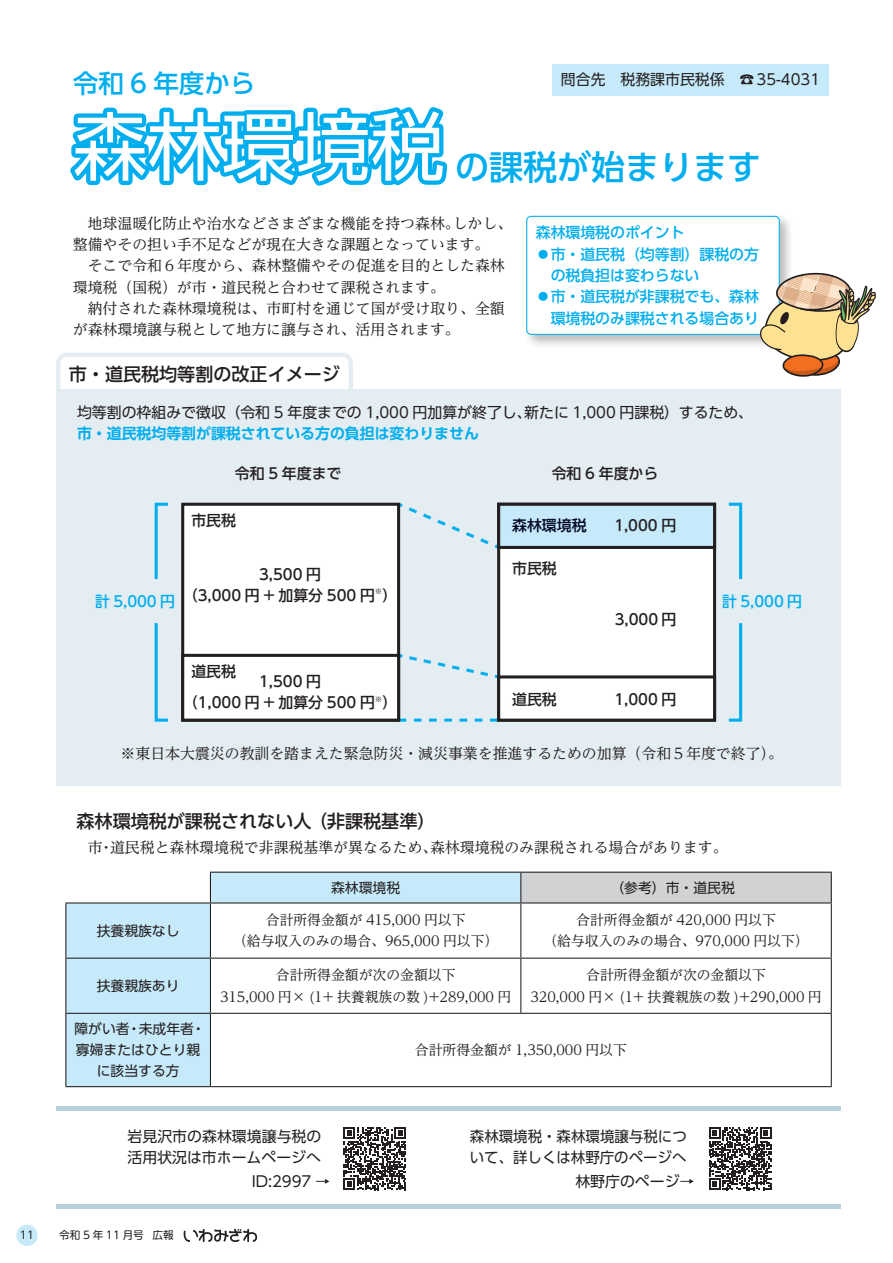
<style>
.page{position:relative;width:893px;height:1263px;background:#fff}
.page>*{position:absolute;margin:0;border:0;box-sizing:border-box;transform-origin:0 0}
.t1{font:500 34.05px "UD Shin Go Pro";color:#00aeef}
.t2{font:500 25.5px "UD Shin Go Pro";color:#00aeef}
.t3{font:500 18px "UD Shin Go Pro";color:#231f20}
.t4{font:14.85px/21.3px "UD Reimin Pro";color:#231f20}
.t5{font:14.85px/21.3px "UD Shin Go Pro";color:#231f20}
.t6{font:500 14.85px/21.3px "UD Shin Go Pro";color:#231f20;text-align:center}
.t7{font:500 14.85px "UD Shin Go Pro";color:#00aeef}
.t8{font:700 14.85px "UD Shin Go Pro De";color:#00aeef}
.t9{font:500 14.85px "UD Shin Go Pro";color:#000424}
.t10{font:13.8px/21.3px "UD Reimin Pro";color:#231f20;text-align:center}
.t11{font:13.8px "UD Shin Go Pro";color:#231f20}
.t12{font:10.65px "UD Shin M Go Pro";color:#231f20}
.t13{font:10.65px "UD Shin Go Pro";color:#231f20}
</style>
<div class="page">
<svg style="left:183px;top:1228px;width:74px;height:14px"></svg>
<div style="left:16px;top:1225px;width:22px;height:21px;background:#c6eafa;border-radius:50%"></div>
<div style="left:552px;top:64px;width:277px;height:32px;background:#c6eafa"></div>
<div style="left:210px;top:872px;width:311px;height:31px;background:#c6eafa"></div>
<div style="left:521px;top:872px;width:310px;height:31px;background:#d1d2d4"></div>
<svg style="left:211px;top:903px;width:620px;height:183px"></svg>
<hr style="left:210px;top:872px;width:311px;height:1px;background:#231f20">
<svg style="left:66px;top:873px;width:145px;height:213px;background:#ccebf9"></svg>
<hr style="left:521px;top:872px;width:311px;height:1px;background:#231f20">
<svg style="left:520px;top:873px;width:1px;height:29px"></svg>
<svg style="left:831px;top:873px;width:1px;height:29px"></svg>
<hr style="left:65px;top:902px;width:145px;height:1px;background:#231f20">
<hr style="left:65px;top:903px;width:1px;height:54px;background:#231f20">
<hr style="left:210px;top:902px;width:311px;height:1px;background:#231f20">
<hr style="left:210px;top:903px;width:1px;height:54px;background:#231f20">
<hr style="left:521px;top:902px;width:311px;height:1px;background:#231f20">
<hr style="left:520px;top:903px;width:1px;height:54px;background:#231f20">
<hr style="left:831px;top:903px;width:1px;height:54px;background:#231f20">
<hr style="left:65px;top:957px;width:145px;height:2px;background:#231f20">
<hr style="left:65px;top:959px;width:1px;height:54px;background:#231f20">
<hr style="left:210px;top:957px;width:311px;height:2px;background:#231f20">
<hr style="left:210px;top:959px;width:1px;height:54px;background:#231f20">
<hr style="left:521px;top:957px;width:311px;height:2px;background:#231f20">
<hr style="left:520px;top:959px;width:1px;height:54px;background:#231f20">
<hr style="left:831px;top:959px;width:1px;height:54px;background:#231f20">
<hr style="left:65px;top:1013px;width:145px;height:1px;background:#231f20">
<hr style="left:65px;top:1014px;width:1px;height:72px;background:#231f20">
<hr style="left:210px;top:1013px;width:311px;height:1px;background:#231f20">
<hr style="left:210px;top:1014px;width:1px;height:72px;background:#231f20">
<hr style="left:521px;top:1013px;width:311px;height:1px;background:#231f20">
<hr style="left:831px;top:1014px;width:1px;height:72px;background:#231f20">
<hr style="left:65px;top:1086px;width:145px;height:1px;background:#231f20">
<hr style="left:210px;top:1086px;width:311px;height:1px;background:#231f20">
<hr style="left:521px;top:1086px;width:311px;height:1px;background:#231f20">
<svg style="left:343px;top:1127px;width:63px;height:63px"></svg>
<div style="left:56px;top:353px;width:297px;height:49px;border:4px solid #e4edf2;border-radius:9px"></div>
<div style="left:56px;top:390px;width:785px;height:396px;background:#e4edf2"></div>
<svg style="left:395px;top:502px;width:108px;height:49px"></svg>
<svg style="left:400px;top:652px;width:97px;height:28px"></svg>
<svg style="left:400px;top:719px;width:97px;height:3px"></svg>
<div style="left:183px;top:504px;width:216px;height:216px;background:#fff"></div>
<div style="left:181px;top:503px;width:219px;height:219px;border:3px solid #231f20"></div>
<div style="left:181px;top:654px;width:219px;height:68px;border:3px solid #231f20"></div>
<div style="left:499px;top:504px;width:216px;height:216px;background:#fff"></div>
<div style="left:497px;top:503px;width:219px;height:219px;border:3px solid #231f20"></div>
<div style="left:499px;top:504px;width:216px;height:43px;background:#c6eafa"></div>
<div style="left:497px;top:503px;width:219px;height:46px;border:3px solid #231f20"></div>
<div style="left:497px;top:675px;width:219px;height:47px;border:3px solid #231f20"></div>
<svg style="left:154px;top:502px;width:14px;height:78px"></svg>
<svg style="left:154px;top:623px;width:14px;height:99px"></svg>
<svg style="left:728px;top:502px;width:15px;height:78px"></svg>
<svg style="left:728px;top:623px;width:15px;height:99px"></svg>
<svg style="left:709px;top:1127px;width:63px;height:63px"></svg>
<div style="left:524px;top:214px;width:270px;height:135px;background:#231f20;opacity:.3"></div>
<div style="left:527px;top:216px;width:252px;height:118px;background:#fff;border-radius:4px"></div>
<div style="left:526px;top:216px;width:254px;height:119px;border:1px solid #00aeef;border-radius:4px"></div>
<svg style="left:757px;top:273px;width:119px;height:104px"></svg>
<hr style="left:56px;top:1107px;width:785px;height:4px;background:#b8cfdc">
<div style="left:56px;top:1204px;width:785px;height:5px;background:#b8cfdc"></div>
<p class="t13" style="left:20px;top:1227px;width:16px">11</p>
<h2 class="t2" style="left:73px;top:62px;width:184px">令和 6 年度から</h2>
<h1 class="t1" style="left:73px;top:140px;width:690px"><sup>森林環境税</sup>の課税が始まります</h1>
<p class="t5" style="left:561px;top:69px;width:165px">問合先　税務課市民税係</p>
<p class="t5" style="left:739px;top:69px;width:82px">☎35-4031</p>
<p class="t4" style="left:73px;top:212px;width:433px">　地球温暖化防止や治水などさまざまな機能を持つ森林。<br>整備やその担い手不足などが現在大きな課題となっています。　そこで令和６年度から、森林整備やその促進を目的とした森林環境税（国税）が市・道民税と合わせて課税されます。<br>　納付された森林環境税は、市町村を通じて国が受け取り、全額が森林環境譲与税として地方に譲与され、活用されます。</p>
<p class="t4" style="left:453px;top:212px;width:61px">しかし、</p>
<p class="t3" style="left:69px;top:360px;width:273px">市・道民税均等割の改正イメージ</p>
<p class="t7" style="left:536px;top:221px;width:150px">森林環境税のポイント</p>
<p class="t7" style="left:536px;top:242px;width:225px">◦市・道民税（均等割）課税の方</p>
<p class="t7" style="left:551px;top:263px;width:150px">の税負担は変わらない</p>
<p class="t7" style="left:536px;top:285px;width:225px">◦市・道民税が非課税でも、森林</p>
<p class="t7" style="left:551px;top:306px;width:210px">環境税のみ課税される場合あり</p>
<p class="t5" style="left:77px;top:401px;width:456px">均等割の枠組みで徴収（令和 5 年度までの 1,000 円加算が終了し、</p>
<p class="t8" style="left:77px;top:421px;width:403px">市・道民税均等割が課税されている方の負担は変わりません</p>
<p class="t5" style="left:524px;top:401px;width:230px">新たに 1,000 円課税）するため、</p>
<p class="t7" style="left:95px;top:589px;width:81px">計 5,000 円</p>
<p class="t6" style="left:235px;top:462px;width:108px">令和 5 年度まで</p>
<p class="t6" style="left:191px;top:509px;width:46px">市民税</p>
<p class="t6" style="left:183px;top:563px;width:216px">3,500 円<br>（3,000 円 + 加算分 500 円 (<sup>※</sup></p>
<p class="t6" style="left:191px;top:661px;width:46px">道民税</p>
<p class="t6" style="left:183px;top:670px;width:216px">1,500 円<br>（1,000 円 + 加算分 500 円 (<sup>※</sup></p>
<p class="t6" style="left:552px;top:462px;width:108px">令和 6 年度から</p>
<p class="t9" style="left:512px;top:514px;width:76px">森林環境税</p>
<p class="t6" style="left:512px;top:558px;width:46px">市民税</p>
<p class="t6" style="left:512px;top:688px;width:46px">道民税</p>
<p class="t6" style="left:614px;top:515px;width:63px">1,000 円</p>
<p class="t6" style="left:615px;top:608px;width:63px">3,000 円</p>
<p class="t6" style="left:614px;top:688px;width:63px">1,000 円</p>
<p class="t7" style="left:722px;top:589px;width:81px">計 5,000 円</p>
<p class="t4" style="left:121px;top:743px;width:664px">※東日本大震災の教訓を踏まえた緊急防災・減災事業を推進するための加算（令和５年度で終了。(</p>
<p class="t3" style="left:77px;top:807px;width:360px">森林環境税が課税されない人（非課税基準(</p>
<p class="t4" style="left:110px;top:837px;width:329px">道民税と森林環境税で非課税基準が異なるため、</p>
<p class="t4" style="left:430px;top:837px;width:299px">森林環境税のみ課税される場合があります。</p>
<p class="t4" style="left:73px;top:837px;width:31px">　市</p>
<p class="t4" style="left:99px;top:837px;width:16px">・</p>
<p class="t11" style="left:97px;top:919px;width:84px">扶養親族なし</p>
<p class="t11" style="left:97px;top:974px;width:84px">扶養親族あり</p>
<p class="t11" style="left:74px;top:1017px;width:57px">障がい者</p>
<p class="t11" style="left:76px;top:1039px;width:126px">寡婦またはひとり親</p>
<p class="t11" style="left:97px;top:1060px;width:84px">に該当する方</p>
<p class="t11" style="left:139px;top:1017px;width:57px">未成年者</p>
<p class="t11" style="left:127px;top:1017px;width:15px">・</p>
<p class="t11" style="left:192px;top:1017px;width:15px">・</p>
<p class="t11" style="left:331px;top:876px;width:71px">森林環境税</p>
<p class="t10" style="left:266px;top:909px;width:201px">合計所得金額が 415,000 円以下</p>
<p class="t10" style="left:233px;top:930px;width:267px">（給与収入のみの場合、965,000 円以下(</p>
<p class="t10" style="left:276px;top:964px;width:181px">合計所得金額が次の金額以下</p>
<p class="t10" style="left:220px;top:985px;width:293px">315,000 円× (1+ 扶養親族の数 )+289,000 円</p>
<p class="t11" style="left:610px;top:876px;width:126px">（参考）市・道民税</p>
<p class="t10" style="left:543px;top:909px;width:267px">合計所得金額が 420,000 円以下<br>（給与収入のみの場合、970,000 円以下(</p>
<p class="t10" style="left:530px;top:964px;width:293px">合計所得金額が次の金額以下<br>320,000 円× (1+ 扶養親族の数 )+290,000 円</p>
<p class="t10" style="left:415px;top:1039px;width:213px">合計所得金額が 1,350,000 円以下</p>
<p class="t5" style="left:128px;top:1125px;width:195px">岩見沢市の森林環境譲与税の活用状況は市ホームページへ</p>
<p class="t5" style="left:252px;top:1170px;width:80px">ID:2997 →</p>
<p class="t12" style="left:59px;top:1227px;width:86px">令和 5 年 11 月号</p>
<p class="t13" style="left:152px;top:1227px;width:23px">広報</p>
<p class="t5" style="left:470px;top:1125px;width:218px">森林環境税・森林環境譲与税について、詳しくは林野庁のページへ</p>
<p class="t5" style="left:575px;top:1170px;width:121px">林野庁のページ→</p>
</div>
